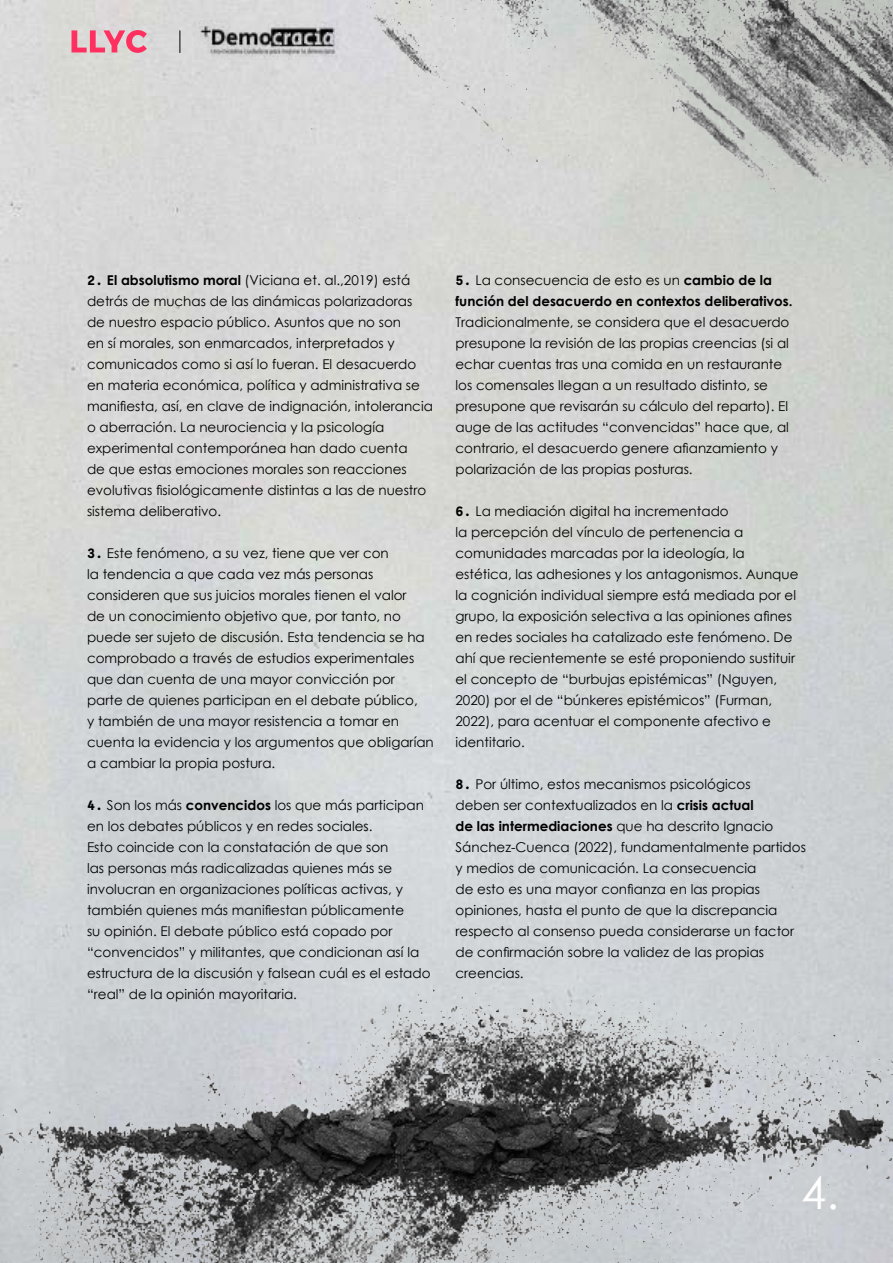
<style>
.page{position:relative;width:893px;height:1263px;background:#fff}
.page>*{position:absolute;margin:0;border:0;box-sizing:border-box;transform-origin:0 0}
.t1{font:45px "Century Gothic";color:#fff}
.t2{font:13.5px/21px "Century Gothic";color:#000}
.t3{font:700 13.5px/21px "Century Gothic";color:#000}
.s1{font-family:"Auger Mono";font-weight:700}
.s2{font-weight:700}
.s3{font-family:"Auger Mono"}
.s4{font-weight:400}
</style>
<div class="page">
<img style="left:0;top:961px;width:893px;height:302px">
<img style="left:45px;top:0;width:848px;height:312px">
<svg style="left:180px;top:30px;width:1px;height:23px"></svg>
<svg style="left:72px;top:30px;width:75px;height:23px;background:#ea8da1"></svg>
<img style="left:195px;top:21px;width:147px;height:38px">
<p class="t2" style="left:87px;top:271px;width:347px"><span class="s1">2.</span> <span class="s2">El absolutismo moral</span> (Viciana et. al.,2019) está detrás de muchas de las dinámicas polarizadoras de nuestro espacio público. Asuntos que no son<br>en sí morales, son enmarcados, interpretados y comunicados como si así lo fueran. El desacuerdo en materia económica, política y administrativa se manifiesta, así, en clave de indignación, intolerancia o aberración. La neurociencia y la psicología experimental contemporánea han dado cuenta<br>de que estas emociones morales son reacciones evolutivas fisiológicamente distintas a las de nuestro sistema deliberativo.</p>
<p class="t2" style="left:87px;top:544px;width:348px"><span class="s1">3.</span> Este fenómeno, a su vez, tiene que ver con<br>la tendencia a que cada vez más personas consideren que sus juicios morales tienen el valor<br>de un conocimiento objetivo que, por tanto, no puede ser sujeto de discusión. Esta tendencia se ha comprobado a través de estudios experimentales que dan cuenta de una mayor convicción por parte de quienes participan en el debate público,<br>y también de una mayor resistencia a tomar en cuenta la evidencia y los argumentos que obligarían a cambiar la propia postura.</p>
<p class="t2" style="left:87px;top:796px;width:345px"><span class="s1">4.</span> Son los más <span class="s2">convencidos</span> los que más participan en los debates públicos y en redes sociales.<br>Esto coincide con la constatación de que son<br>las personas más radicalizadas quienes más se involucran en organizaciones políticas activas, y también quienes más manifiestan públicamente<br>su opinión. El debate público está copado por “convencidos” y militantes, que condicionan así la estructura de la discusión y falsean cuál es el estado “real” de la opinión mayoritaria.</p>
<p class="t3" style="left:455px;top:270px;width:338px"><span class="s3">5.</span> <span class="s4">La consecuencia de esto es un</span> cambio de la función del desacuerdo en contextos deliberativos.</p>
<p class="t2" style="left:455px;top:313px;width:335px">Tradicionalmente, se considera que el desacuerdo presupone la revisión de las propias creencias (si al echar cuentas tras una comida en un restaurante los comensales llegan a un resultado distinto, se presupone que revisarán su cálculo del reparto). El auge de las actitudes “convencidas” hace que, al contrario, el desacuerdo genere afianzamiento y polarización de las propias posturas.</p>
<p class="t2" style="left:455px;top:502px;width:344px"><span class="s1">6.</span> La mediación digital ha incrementado<br>la percepción del vínculo de pertenencia a comunidades marcadas por la ideología, la estética, las adhesiones y los antagonismos. Aunque la cognición individual siempre está mediada por el grupo, la exposición selectiva a las opiniones afines en redes sociales ha catalizado este fenómeno. De ahí que recientemente se esté proponiendo sustituir el concepto de “burbujas epistémicas” (Nguyen, 2020) por el de “búnkeres epistémicos” (Furman, 2022), para acentuar el componente afectivo e identitario.</p>
<p class="t2" style="left:455px;top:775px;width:352px"><span class="s1">8.</span> Por último, estos mecanismos psicológicos<br>deben ser contextualizados en la <span class="s2">crisis actual<br>de las intermediaciones</span> que ha descrito Ignacio Sánchez-Cuenca (2022), fundamentalmente partidos y medios de comunicación. La consecuencia<br>de esto es una mayor confianza en las propias opiniones, hasta el punto de que la discrepancia respecto al consenso pueda considerarse un factor de confirmación sobre la validez de las propias creencias.</p>
<h1 class="t1" style="left:801px;top:1174px;width:39px">4.</h1>
</div>
